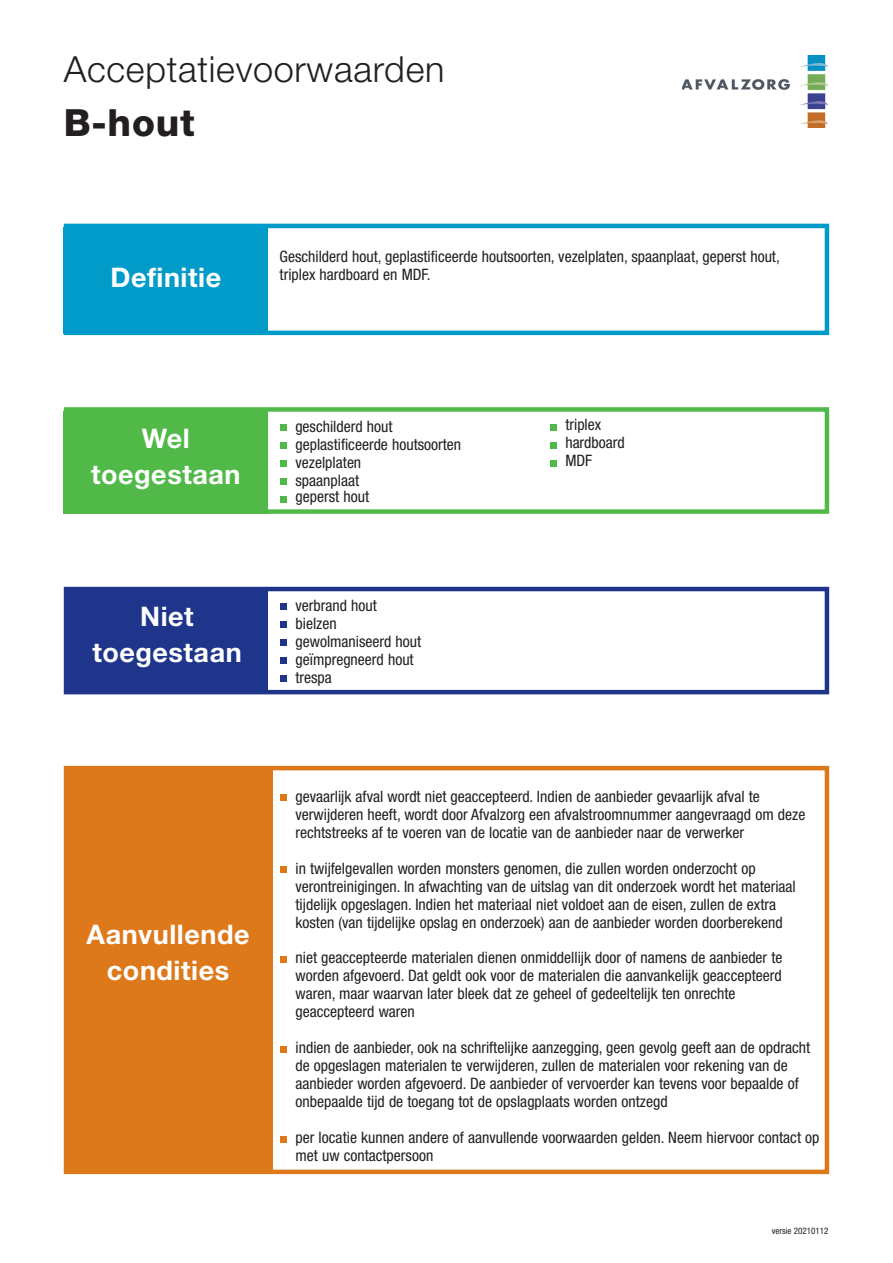
<style>
.page{position:relative;width:893px;height:1263px;background:#fff}
.page>*{position:absolute;margin:0;border:0;box-sizing:border-box;transform-origin:0 0}
.titel{font:800 37.5px "Helvetica Neue LT Std";color:#231f20}
.ondertitel{font:300 36px "Helvetica Neue LT Std";letter-spacing:.02em;color:#231f20}
.t1{font:700 27px "Helvetica Neue LT Std";letter-spacing:.02em;color:#fff}
.platte_tekst{font:condensed 15.75px/18px "Helvetica Neue LT Std";color:#231f20}
.platte_tekst-2{font:condensed 9px "Helvetica Neue LT Std";color:#231f20}
</style>
<div class="page">
<div style="left:64px;top:766px;width:765px;height:408px;border:4px solid #de791b"></div>
<div style="left:64px;top:770px;width:208px;height:401px;background:#de791b"></div>
<div style="left:64px;top:587px;width:765px;height:107px;border:4px solid #1e358b"></div>
<div style="left:66px;top:590px;width:202px;height:104px;background:#1e358b"></div>
<div style="left:64px;top:407px;width:765px;height:107px;border:4px solid #51b948"></div>
<div style="left:64px;top:224px;width:765px;height:111px;border:4px solid #009bc8"></div>
<div style="left:64px;top:227px;width:204px;height:107px;background:#009bc8"></div>
<div style="left:64px;top:412px;width:204px;height:102px;background:#51b948"></div>
<svg style="left:281px;top:424px;width:6px;height:6px"></svg>
<svg style="left:551px;top:424px;width:6px;height:6px"></svg>
<svg style="left:281px;top:442px;width:6px;height:6px"></svg>
<svg style="left:551px;top:442px;width:6px;height:6px"></svg>
<svg style="left:281px;top:460px;width:6px;height:6px"></svg>
<svg style="left:551px;top:460px;width:6px;height:6px"></svg>
<svg style="left:281px;top:478px;width:6px;height:6px"></svg>
<svg style="left:281px;top:496px;width:6px;height:6px"></svg>
<div style="left:281px;top:603px;width:6px;height:7px;background:#1e358b"></div>
<div style="left:281px;top:621px;width:6px;height:7px;background:#1e358b"></div>
<div style="left:281px;top:639px;width:6px;height:7px;background:#1e358b"></div>
<div style="left:281px;top:657px;width:6px;height:7px;background:#1e358b"></div>
<div style="left:281px;top:675px;width:6px;height:7px;background:#1e358b"></div>
<div style="left:281px;top:794px;width:6px;height:7px;background:#de791b"></div>
<div style="left:281px;top:866px;width:6px;height:7px;background:#de791b"></div>
<div style="left:281px;top:956px;width:6px;height:7px;background:#de791b"></div>
<div style="left:281px;top:1046px;width:6px;height:7px;background:#de791b"></div>
<div style="left:281px;top:1136px;width:6px;height:7px;background:#de791b"></div>
<img style="left:682px;top:56px;width:146px;height:72px">
<p class="ondertitel" style="left:64px;top:47px;width:382px">Acceptatievoorwaarden</p>
<p class="titel" style="left:64px;top:100px;width:132px">B-hout</p>
<p class="t1" style="left:110px;top:261px;width:112px">Definitie</p>
<p class="platte_tekst" style="left:280px;top:247px;width:502px">Geschilderd hout, geplastificeerde houtsoorten, vezelplaten, spaanplaat, geperst hout, triplex hardboard en MDF.</p>
<p class="t1" style="left:142px;top:421px;width:50px">Wel</p>
<p class="t1" style="left:91px;top:457px;width:151px">toegestaan</p>
<p class="t1" style="left:140px;top:599px;width:55px">Niet</p>
<p class="t1" style="left:92px;top:635px;width:151px">toegestaan</p>
<p class="t1" style="left:87px;top:918px;width:164px">Aanvullende</p>
<p class="t1" style="left:107px;top:954px;width:124px">condities</p>
<p class="platte_tekst" style="left:295px;top:417px;width:99px">geschilderd hout</p>
<p class="platte_tekst" style="left:565px;top:416px;width:37px">triplex</p>
<p class="platte_tekst" style="left:296px;top:435px;width:167px">geplastificeerde houtsoorten</p>
<p class="platte_tekst" style="left:565px;top:434px;width:61px">hardboard</p>
<p class="platte_tekst" style="left:296px;top:453px;width:67px">vezelplaten</p>
<p class="platte_tekst" style="left:565px;top:452px;width:28px">MDF</p>
<p class="platte_tekst" style="left:296px;top:471px;width:65px">spaanplaat</p>
<p class="platte_tekst" style="left:296px;top:488px;width:75px">geperst hout</p>
<p class="platte_tekst" style="left:296px;top:596px;width:83px">verbrand hout</p>
<p class="platte_tekst" style="left:296px;top:614px;width:43px">bielzen</p>
<p class="platte_tekst" style="left:296px;top:632px;width:127px">gewolmaniseerd hout</p>
<p class="platte_tekst" style="left:296px;top:650px;width:120px">geïmpregneerd hout</p>
<p class="platte_tekst" style="left:295px;top:668px;width:38px">trespa</p>
<p class="platte_tekst" style="left:296px;top:787px;width:511px">gevaarlijk afval wordt niet geaccepteerd. Indien de aanbieder gevaarlijk afval te verwijderen heeft, wordt door Afvalzorg een afvalstroomnummer aangevraagd om deze rechtstreeks af te voeren van de locatie van de aanbieder naar de verwerker</p>
<p class="platte_tekst" style="left:296px;top:859px;width:502px">in twijfelgevallen worden monsters genomen, die zullen worden onderzocht op verontreinigingen. In afwachting van de uitslag van dit onderzoek wordt het materiaal tijdelijk opgeslagen. Indien het materiaal niet voldoet aan de eisen, zullen de extra kosten (van tijdelijke opslag en onderzoek) aan de aanbieder worden doorberekend</p>
<p class="platte_tekst" style="left:296px;top:948px;width:488px">niet geaccepteerde materialen dienen onmiddellijk door of namens de aanbieder te worden afgevoerd. Dat geldt ook voor de materialen die aanvankelijk geaccepteerd waren, maar waarvan later bleek dat ze geheel of gedeeltelijk ten onrechte geaccepteerd waren</p>
<p class="platte_tekst" style="left:296px;top:1038px;width:516px">indien de aanbieder, ook na schriftelijke aanzegging, geen gevolg geeft aan de opdracht de opgeslagen materialen te verwijderen, zullen de materialen voor rekening van de aanbieder worden afgevoerd. De aanbieder of vervoerder kan tevens voor bepaalde of onbepaalde tijd de toegang tot de opslagplaats worden ontzegd</p>
<p class="platte_tekst" style="left:296px;top:1128px;width:525px">per locatie kunnen andere of aanvullende voorwaarden gelden. Neem hiervoor contact op met uw contactpersoon</p>
<p class="platte_tekst-2" style="left:772px;top:1225px;width:58px">versie 20210112</p>
</div>
